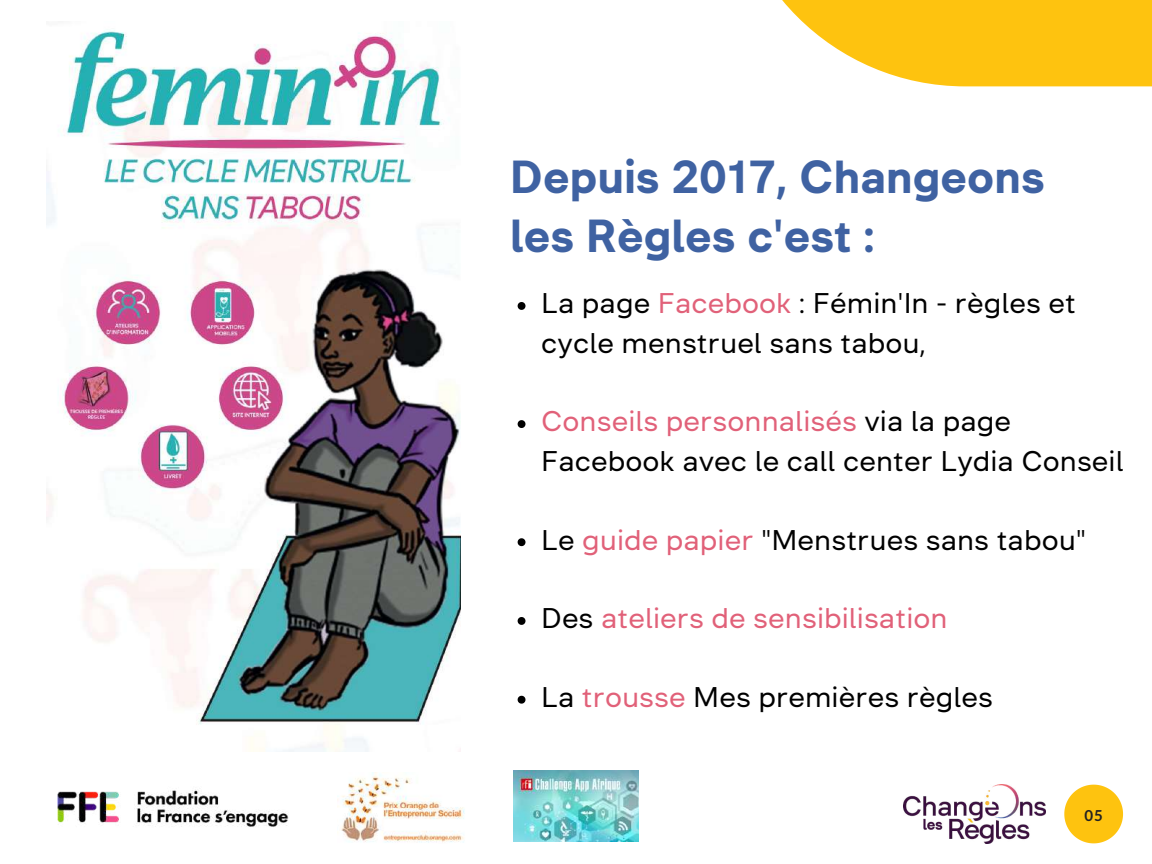
<style>
.page{position:relative;width:1152px;height:864px;background:#fff}
.page>*{position:absolute;margin:0;border:0;box-sizing:border-box;transform-origin:0 0}
.t1{font:700 46.35px/58.5px "Inerta";color:#3f62a2}
.t2{font:28.5px/39.3px "Inerta";color:#000}
.t3{font:28.5px "Inerta";color:#e16179}
.t4{font:700 15.15px "Lato";color:#222}
.s1{color:#e16179}
.s2{color:#000}
</style>
<div class="page">
<img style="left:514px;top:771px;width:125px;height:71px">
<img style="left:337px;top:772px;width:128px;height:71px">
<img style="left:57px;top:789px;width:232px;height:38px">
<svg style="left:782px;top:0;width:370px;height:86px;background:#fecb32"></svg>
<svg style="left:518px;top:302px;width:8px;height:8px"></svg>
<svg style="left:518px;top:420px;width:8px;height:8px"></svg>
<svg style="left:518px;top:538px;width:8px;height:8px"></svg>
<svg style="left:518px;top:617px;width:8px;height:8px"></svg>
<svg style="left:518px;top:696px;width:8px;height:8px"></svg>
<svg style="left:1064px;top:785px;width:59px;height:58px"></svg>
<img style="left:47px;top:30px;width:414px;height:721px">
<img style="left:904px;top:785px;width:141px;height:58px">
<h1 class="t1" style="left:510px;top:148px;width:536px">Depuis 2017, Changeons les Règles c'est :</h1>
<p class="t2" style="left:541px;top:284px;width:536px">La page <span class="s1">Facebook</span> : Fémin'In - règles et cycle menstruel sans tabou,</p>
<p class="t2" style="left:541px;top:402px;width:584px"><span class="s1">Conseils personnalisés</span> via la page<br>Facebook avec le call center Lydia Conseil</p>
<p class="t2" style="left:541px;top:520px;width:547px">Le <span class="s1">guide papier</span> "Menstrues sans tabou"</p>
<p class="t3" style="left:541px;top:604px;width:408px"><span class="s2">Des</span> ateliers de sensibilisation</p>
<p class="t2" style="left:541px;top:677px;width:453px">La <span class="s1">trousse</span> Mes premières règles</p>
<p class="t4" style="left:1084px;top:806px;width:20px">05</p>
</div>
